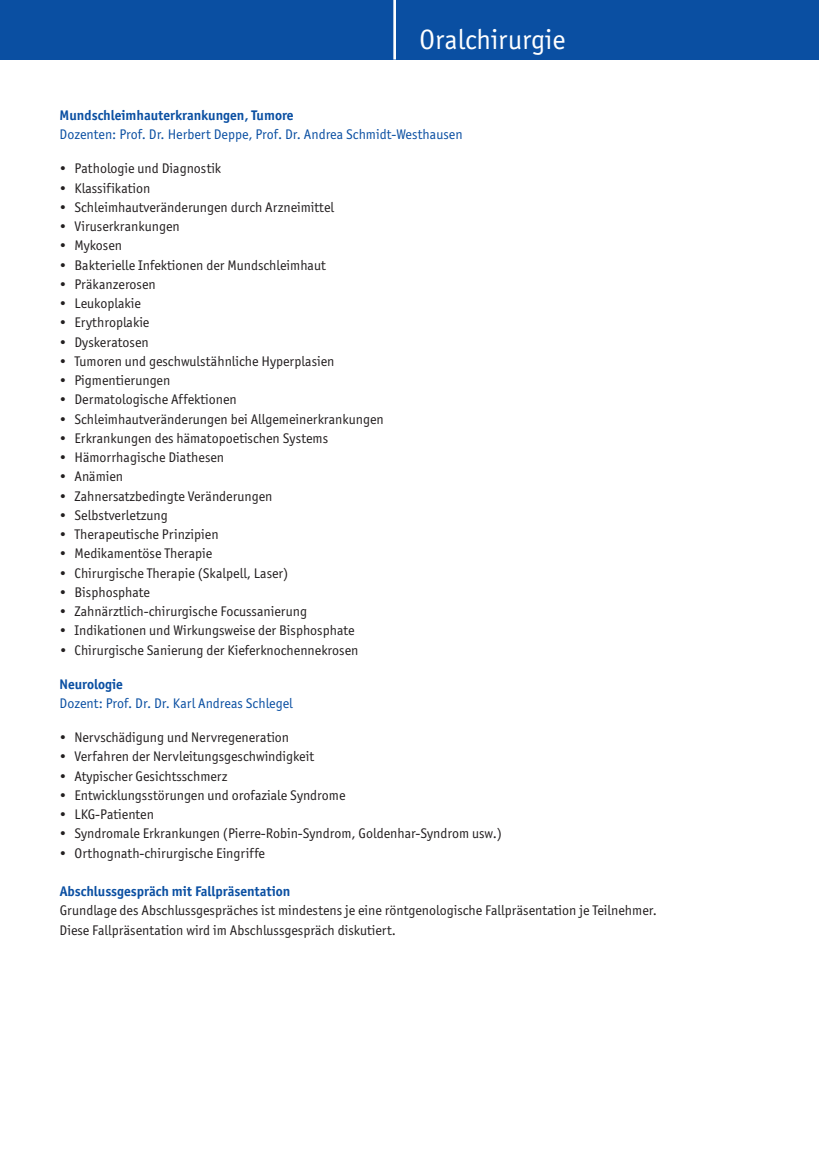
<style>
.page{position:relative;width:819px;height:1166px;background:#fff}
.page>*{position:absolute;margin:0;border:0;box-sizing:border-box;transform-origin:0 0}
.t1{font:28px "Officina San ITC";color:#fff}
.t2{font:14px/19.2px "Officina San ITC";color:#231f20}
.t3{font:14px "Officina San ITC";color:#0a4fa2}
.t4{font:700 14px "Officina San ITC";color:#0a4fa2}
</style>
<div class="page">
<div style="left:0;top:0;width:819px;height:60px;background:#0a4fa2"></div>
<hr style="left:393px;top:0;width:3px;height:60px;background:#fff">
<h1 class="t1" style="left:419px;top:23px;width:148px">Oralchirurgie</h1>
<p class="t4" style="left:60px;top:106px;width:235px">Mundschleimhauterkrankungen, Tumore</p>
<p class="t3" style="left:60px;top:126px;width:404px">Dozenten: Prof. Dr. Herbert Deppe, Prof. Dr. Andrea Schmidt-Westhausen</p>
<p class="t2" style="left:60px;top:159px;width:163px">• Pathologie und Diagnostik</p>
<p class="t2" style="left:60px;top:178px;width:92px">• Klassifikation</p>
<p class="t2" style="left:60px;top:197px;width:276px">• Schleimhautveränderungen durch Arzneimittel</p>
<p class="t2" style="left:60px;top:217px;width:122px">• Viruserkrankungen</p>
<p class="t2" style="left:60px;top:236px;width:64px">• Mykosen</p>
<p class="t2" style="left:60px;top:255px;width:268px">• Bakterielle Infektionen der Mundschleimhaut</p>
<p class="t2" style="left:60px;top:274px;width:98px">• Präkanzerosen</p>
<p class="t2" style="left:60px;top:294px;width:83px">• Leukoplakie</p>
<p class="t2" style="left:60px;top:313px;width:91px">• Erythroplakie</p>
<p class="t2" style="left:60px;top:332px;width:91px">• Dyskeratosen</p>
<p class="t2" style="left:60px;top:351px;width:276px">• Tumoren und geschwulstähnliche Hyperplasien</p>
<p class="t2" style="left:60px;top:371px;width:112px">• Pigmentierungen</p>
<p class="t2" style="left:60px;top:390px;width:179px">• Dermatologische Affektionen</p>
<p class="t2" style="left:60px;top:409px;width:326px">• Schleimhautveränderungen bei Allgemeinerkrankungen</p>
<p class="t2" style="left:60px;top:428px;width:270px">• Erkrankungen des hämatopoetischen Systems</p>
<p class="t2" style="left:60px;top:448px;width:166px">• Hämorrhagische Diathesen</p>
<p class="t2" style="left:60px;top:467px;width:65px">• Anämien</p>
<p class="t2" style="left:60px;top:486px;width:214px">• Zahnersatzbedingte Veränderungen</p>
<p class="t2" style="left:60px;top:505px;width:110px">• Selbstverletzung</p>
<p class="t2" style="left:60px;top:525px;width:160px">• Therapeutische Prinzipien</p>
<p class="t2" style="left:60px;top:544px;width:154px">• Medikamentöse Therapie</p>
<p class="t2" style="left:60px;top:563px;width:230px">• Chirurgische Therapie (Skalpell, Laser)</p>
<p class="t2" style="left:60px;top:582px;width:92px">• Bisphosphate</p>
<p class="t2" style="left:60px;top:602px;width:249px">• Zahnärztlich-chirurgische Focussanierung</p>
<p class="t2" style="left:60px;top:621px;width:296px">• Indikationen und Wirkungsweise der Bisphosphate</p>
<p class="t2" style="left:60px;top:640px;width:300px">• Chirurgische Sanierung der Kieferknochennekrosen</p>
<p class="t4" style="left:60px;top:675px;width:65px">Neurologie</p>
<p class="t3" style="left:60px;top:695px;width:235px">Dozent: Prof. Dr. Dr. Karl Andreas Schlegel</p>
<p class="t2" style="left:60px;top:728px;width:231px">• Nervschädigung und Nervregeneration</p>
<p class="t2" style="left:60px;top:747px;width:256px">• Verfahren der Nervleitungsgeschwindigkeit</p>
<p class="t2" style="left:60px;top:766px;width:169px">• Atypischer Gesichtsschmerz</p>
<p class="t2" style="left:60px;top:785px;width:287px">• Entwicklungsstörungen und orofaziale Syndrome</p>
<p class="t2" style="left:60px;top:805px;width:96px">• LKG-Patienten</p>
<p class="t2" style="left:60px;top:824px;width:444px">• Syndromale Erkrankungen (Pierre-Robin-Syndrom, Goldenhar-Syndrom usw.)</p>
<p class="t2" style="left:60px;top:843px;width:207px">• Orthognath-chirurgische Eingriffe</p>
<p class="t4" style="left:60px;top:883px;width:232px">Abschlussgespräch mit Fallpräsentation</p>
<p class="t2" style="left:60px;top:901px;width:599px">Grundlage des Abschlussgespräches ist mindestens je eine röntgenologische Fallpräsentation je Teilnehmer.<br>Diese Fallpräsentation wird im Abschlussgespräch diskutiert.</p>
</div>
